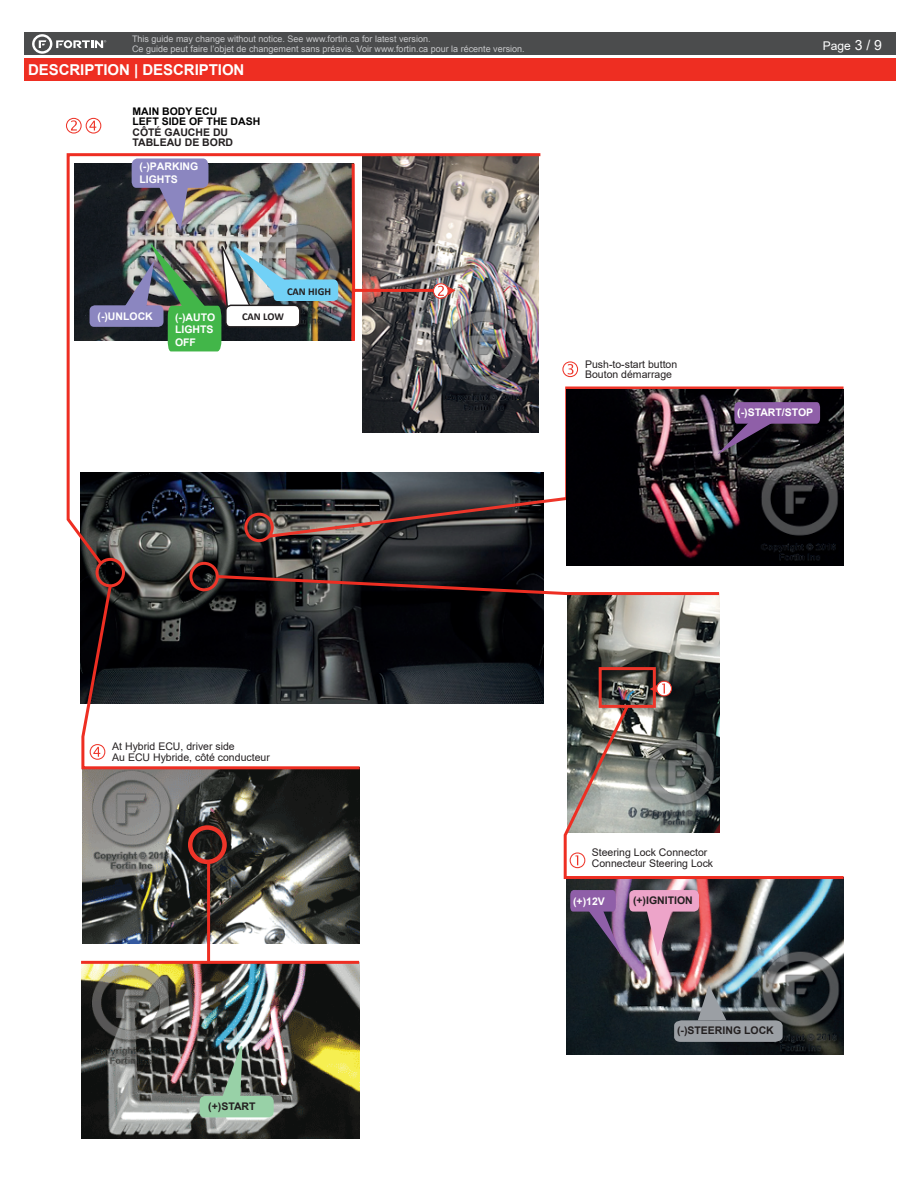
<style>
.page{position:relative;width:918px;height:1188px;background:#fff}
.page>*{position:absolute;margin:0;border:0;box-sizing:border-box;transform-origin:0 0}
.t1{font:700 15px "Arial";letter-spacing:-.005em;color:#fff}
.t2{font:12px "Arial";color:#fff}
.t3{font:10.5px/10.5px "Arial";color:#231f20}
.t4{font:700 10.5px/12.6px "Arial";color:#fff}
.t5{font:700 10.5px/10.5px "Arial";color:#000001}
.t6{font:700 10.5px "Arial";color:#231f20}
.t7{font:700 10.5px "Calibri";color:#231f20}
.t8{font:9px/9.8px "Arial";color:#c7c8ca}
.s1{color:#231f20}
.s2{font-size:13.95px}
</style>
<div class="page">
<div style="left:24px;top:33px;width:872px;height:22px;background:#4b4c4d"></div>
<div style="left:24px;top:58px;width:872px;height:23px;background:#ee2e22"></div>
<svg style="left:32px;top:34px;width:74px;height:20px"></svg>
<img style="left:80px;top:568px;width:463px;height:136px">
<div style="left:96px;top:558px;width:29px;height:29px;border:3px solid #ee3529;border-radius:50%"></div>
<div style="left:189px;top:562px;width:30px;height:29px;border:3px solid #ee3529;border-radius:50%"></div>
<img style="left:566px;top:881px;width:278px;height:173px">
<img style="left:568px;top:597px;width:151px;height:105px">
<img style="left:66px;top:153px;width:477px;height:415px">
<svg style="left:563px;top:702px;width:281px;height:179px"></svg>
<svg style="left:562px;top:361px;width:16px;height:16px"></svg>
<div style="left:244px;top:513px;width:30px;height:29px;border:3px solid #ee3529;border-radius:50%"></div>
<svg style="left:266px;top:385px;width:578px;height:155px"></svg>
<img style="left:566px;top:389px;width:278px;height:176px">
<svg style="left:715px;top:402px;width:105px;height:54px;background:#4b3755"></svg>
<svg style="left:570px;top:852px;width:15px;height:16px"></svg>
<svg style="left:650px;top:681px;width:22px;height:15px"></svg>
<div style="left:599px;top:667px;width:57px;height:41px;border:3px solid #ee3529"></div>
<svg style="left:214px;top:573px;width:506px;height:24px"></svg>
<img style="left:348px;top:161px;width:108px;height:181px">
<svg style="left:66px;top:118px;width:35px;height:16px"></svg>
<img style="left:83px;top:771px;width:277px;height:172px">
<img style="left:81px;top:964px;width:278px;height:175px">
<svg style="left:200px;top:1045px;width:74px;height:72px;background:#687e6e"></svg>
<div style="left:188px;top:825px;width:39px;height:39px;border:4px solid #ee3529;border-radius:50%"></div>
<hr style="left:207px;top:860px;width:3px;height:103px;background:#ee2e22">
<hr style="left:81px;top:961px;width:278px;height:3px;background:#ee2e22">
<svg style="left:80px;top:582px;width:283px;height:189px"></svg>
<svg style="left:90px;top:744px;width:15px;height:16px"></svg>
<svg style="left:570px;top:890px;width:52px;height:66px;background:#574469"></svg>
<svg style="left:629px;top:890px;width:70px;height:66px;background:#906d80"></svg>
<img style="left:674px;top:985px;width:109px;height:57px">
<img style="left:132px;top:158px;width:76px;height:72px">
<img style="left:90px;top:244px;width:248px;height:107px">
<p class="t8" style="left:132px;top:34px;width:394px">This guide may change without notice. See www.fortin.ca for latest version.<br>Ce guide peut faire l’objet de changement sans préavis. Voir www.fortin.ca pour la récente version.</p>
<h1 class="t1" style="left:28px;top:59px;width:218px">DESCRIPTION | DESCRIPTION</h1>
<p class="t5" style="left:133px;top:106px;width:129px">MAIN BODY ECU<br>LEFT SIDE OF THE DASH<br><span class="s1">CÔTÉ GAUCHE DU<br>TABLEAU DE BORD</span></p>
<p class="t4" style="left:139px;top:160px;width:60px">(-)PARKING<br>LIGHTS</p>
<p class="t4" style="left:98px;top:310px;width:57px">(-)UNLOCK</p>
<p class="t4" style="left:175px;top:311px;width:42px">(-)AUTO<br>LIGHTS<br>OFF</p>
<p class="t7" style="left:287px;top:284px;width:45px">CAN HIGH</p>
<p class="t7" style="left:242px;top:309px;width:43px">CAN LOW</p>
<h2 class="t2" style="left:823px;top:38px;width:61px">Page <span class="s2">3 / 9</span></h2>
<p class="t3" style="left:585px;top:359px;width:94px">Push-to-start button<br>Bouton démarrage</p>
<p class="t4" style="left:737px;top:407px;width:78px">(-)START/STOP</p>
<p class="t4" style="left:744px;top:408px;width:33px">(+)12V</p>
<p class="t3" style="left:112px;top:741px;width:159px">At Hybrid ECU, driver side<br>Au ECU Hybride, côté conducteur</p>
<p class="t6" style="left:208px;top:1099px;width:49px">(+)START</p>
<p class="t3" style="left:592px;top:847px;width:123px">Steering Lock Connector<br>Connecteur Steering Lock</p>
<p class="t4" style="left:573px;top:896px;width:33px">(+)12V</p>
<p class="t6" style="left:633px;top:893px;width:61px">(+)IGNITION</p>
<p class="t6" style="left:677px;top:1023px;width:98px">(-)STEERING LOCK</p>
</div>
